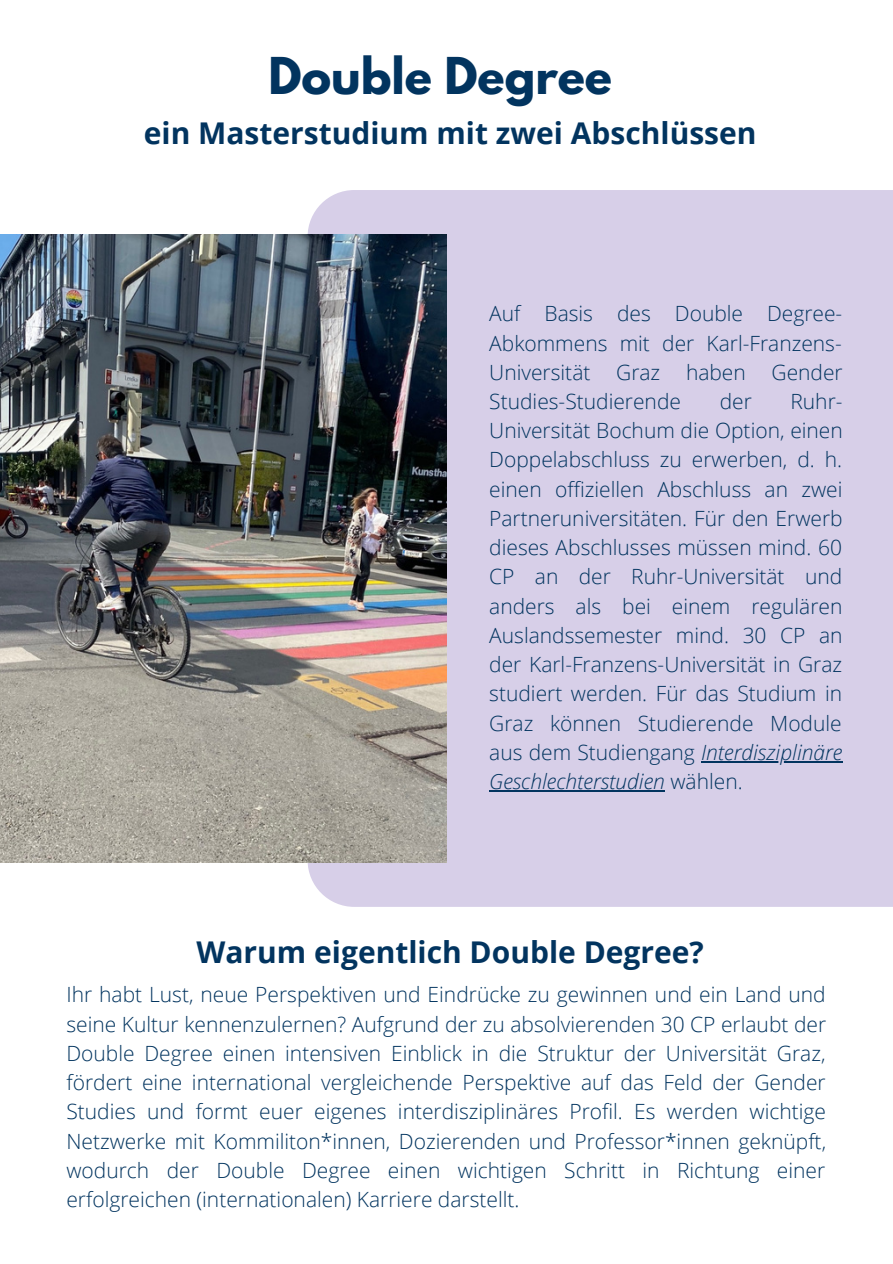
<style>
.page{position:relative;width:893px;height:1264px;background:#fff}
.page>*{position:absolute;margin:0;border:0;box-sizing:border-box;transform-origin:0 0}
.t1{font:700 45px "League Spartan";color:#02345f}
.t2{font:700 30px "Open Sans";color:#02345f}
.t3{font:300 21px/29.2px "Open Sans";color:#02345f;text-align:justify}
.s1{font-style:italic}
</style>
<div class="page">
<div style="left:307px;top:190px;width:585px;height:716px;background:#d7cfe8"></div>
<img style="left:0;top:234px;width:446px;height:628px">
<hr style="left:701px;top:761px;width:141px;height:1px;background:#02345f">
<hr style="left:489px;top:790px;width:176px;height:1px;background:#02345f">
<p class="t1" style="left:268px;top:53px;width:345px">Double Degree</p>
<p class="t2" style="left:144px;top:112px;width:614px">ein Masterstudium mit zwei Abschlüssen</p>
<p class="t3" style="left:489px;top:298px;width:355px">Auf Basis des Double Degree-Abkommens mit der Karl-Franzens-Universität Graz haben Gender Studies-Studierende</p>
<p class="t3" style="left:489px;top:386px;width:355px;text-indent:301px">Ruhr-Universität Bochum die Option, einen Doppelabschluss zu erwerben, d. h. einen offiziellen Abschluss an zwei Partneruniversitäten. Für den Erwerb dieses Abschlusses müssen mind. 60<br>CP an der Ruhr-Universität und anders als bei einem regulären Auslandssemester mind. 30 CP an der Karl-Franzens-Universität in Graz studiert werden. Für das Studium in Graz können Studierende Module aus dem Studiengang <span class="s1">Interdisziplinäre Geschlechterstudien</span> wählen.</p>
<p class="t3" style="left:719px;top:386px;width:34px">der</p>
<p class="t2" style="left:196px;top:930px;width:509px">Warum eigentlich Double Degree?</p>
<p class="t3" style="left:66px;top:979px;width:761px">Ihr habt Lust, neue Perspektiven und Eindrücke zu gewinnen und ein Land und seine Kultur kennenzulernen? Aufgrund der zu absolvierenden 30 CP erlaubt der Double Degree einen intensiven Einblick in die Struktur der Universität Graz, fördert eine international vergleichende Perspektive auf das Feld der Gender Studies und formt euer eigenes interdisziplinäres Profil. Es werden wichtige Netzwerke mit Kommiliton*innen, Dozierenden und Professor*innen geknüpft, wodurch der Double Degree einen wichtigen Schritt in Richtung einer erfolgreichen (internationalen) Karriere darstellt.</p>
</div>
